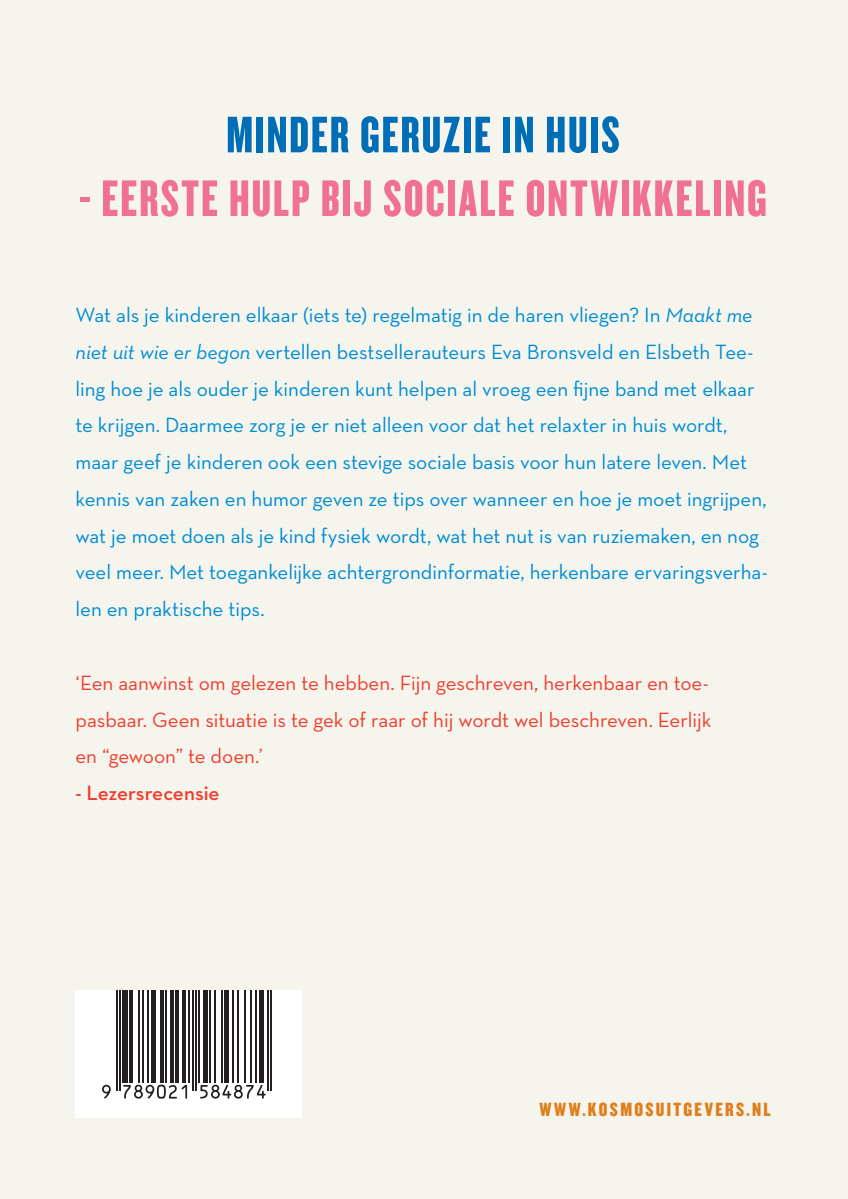
<style>
.page{position:relative;width:848px;height:1199px;background:#fff}
.page>*{position:absolute;margin:0;border:0;box-sizing:border-box;transform-origin:0 0}
.t1{font:53.38px "Knockout HTF68 Full Featherwt";letter-spacing:.04em;color:#f17095}
.t2{font:53.38px "Knockout HTF68 Full Featherwt";letter-spacing:.035em;color:#006eb6}
.t3{font:21px/36.8px "Neutra Text";letter-spacing:-.005em;color:#008cd3}
.t4{font:21px/36.8px "Neutra Text";letter-spacing:-.005em;color:#ef3e2e}
.t5{font:600 21px "Neutra Text";letter-spacing:-.005em;color:#ef3e2e}
.t6{font:19.95px "Knockout HTF69 Full Liteweight";letter-spacing:.115em;color:#df7e1a}
.s1{font-style:italic}
</style>
<div class="page">
<div style="left:0;top:0;width:848px;height:1198px;background:#f5f5ee"></div>
<div style="left:75px;top:990px;width:227px;height:128px;background:#fff"></div>
<svg style="left:102px;top:1084px;width:9px;height:14px"></svg>
<hr style="left:116px;top:990px;width:2px;height:100px;background:#231f20">
<hr style="left:120px;top:990px;width:1px;height:100px;background:#231f20">
<div style="left:123px;top:990px;width:5px;height:92px;background:#231f20"></div>
<hr style="left:129px;top:990px;width:4px;height:92px;background:#231f20">
<hr style="left:138px;top:990px;width:1px;height:92px;background:#231f20">
<hr style="left:143px;top:990px;width:1px;height:92px;background:#231f20">
<hr style="left:147px;top:990px;width:2px;height:92px;background:#231f20">
<div style="left:151px;top:990px;width:5px;height:92px;background:#231f20"></div>
<hr style="left:161px;top:990px;width:3px;height:92px;background:#231f20">
<hr style="left:165px;top:990px;width:2px;height:92px;background:#231f20">
<hr style="left:170px;top:990px;width:4px;height:92px;background:#231f20">
<hr style="left:175px;top:990px;width:4px;height:92px;background:#231f20">
<svg style="left:123px;top:1084px;width:64px;height:14px"></svg>
<hr style="left:182px;top:990px;width:3px;height:92px;background:#231f20">
<hr style="left:188px;top:990px;width:2px;height:92px;background:#231f20">
<hr style="left:192px;top:990px;width:1px;height:100px;background:#231f20">
<hr style="left:195px;top:990px;width:2px;height:100px;background:#231f20">
<hr style="left:198px;top:990px;width:2px;height:92px;background:#231f20">
<div style="left:203px;top:990px;width:5px;height:92px;background:#231f20"></div>
<hr style="left:210px;top:990px;width:1px;height:92px;background:#231f20">
<hr style="left:215px;top:990px;width:1px;height:92px;background:#231f20">
<hr style="left:221px;top:990px;width:2px;height:92px;background:#231f20">
<div style="left:224px;top:990px;width:5px;height:92px;background:#231f20"></div>
<hr style="left:233px;top:990px;width:1px;height:92px;background:#231f20">
<hr style="left:237px;top:990px;width:2px;height:92px;background:#231f20">
<hr style="left:244px;top:990px;width:2px;height:92px;background:#231f20">
<hr style="left:251px;top:990px;width:1px;height:92px;background:#231f20">
<svg style="left:200px;top:1084px;width:66px;height:14px"></svg>
<hr style="left:255px;top:990px;width:2px;height:92px;background:#231f20">
<div style="left:259px;top:990px;width:5px;height:92px;background:#231f20"></div>
<hr style="left:267px;top:990px;width:2px;height:100px;background:#231f20">
<hr style="left:270px;top:990px;width:2px;height:100px;background:#231f20">
<h1 class="t2" style="left:226px;top:107px;width:395px">MINDER GERUZIE IN HUIS</h1>
<h1 class="t1" style="left:79px;top:171px;width:689px">- EERSTE HULP BIJ SOCIALE ONTWIKKELING</h1>
<p class="t3" style="left:75px;top:296px;width:693px">Wat als je kinderen elkaar (iets te) regelmatig in de haren vliegen? In <span class="s1">Maakt me niet uit wie er begon</span> vertellen bestsellerauteurs Eva Bronsveld en Elsbeth Tee&shy;ling hoe je als ouder je kinderen kunt helpen al vroeg een fijne band met elkaar te krijgen. Daarmee zorg je er niet alleen voor dat het relaxter in huis wordt, maar geef je kinderen ook een stevige sociale basis voor hun latere leven. Met kennis van zaken en humor geven ze tips over wanneer en hoe je moet ingrijpen, wat je moet doen als je kind fysiek wordt, wat het nut is van ruziemaken, en nog veel meer. Met toegankelijke achtergrondinformatie, herkenbare ervaringsverha&shy;len en praktische tips.</p>
<p class="t4" style="left:75px;top:663px;width:637px">‘Een aanwinst om gelezen te hebben. Fijn geschreven, herkenbaar en toe&shy;pasbaar. Geen situatie is te gek of raar of hij wordt wel beschreven. Eerlijk en “gewoon” te doen.’</p>
<p class="t5" style="left:75px;top:779px;width:146px">- Lezersrecensie</p>
<p class="t6" style="left:539px;top:1098px;width:233px">WWW.KOSMOSUITGEVERS.NL</p>
</div>
